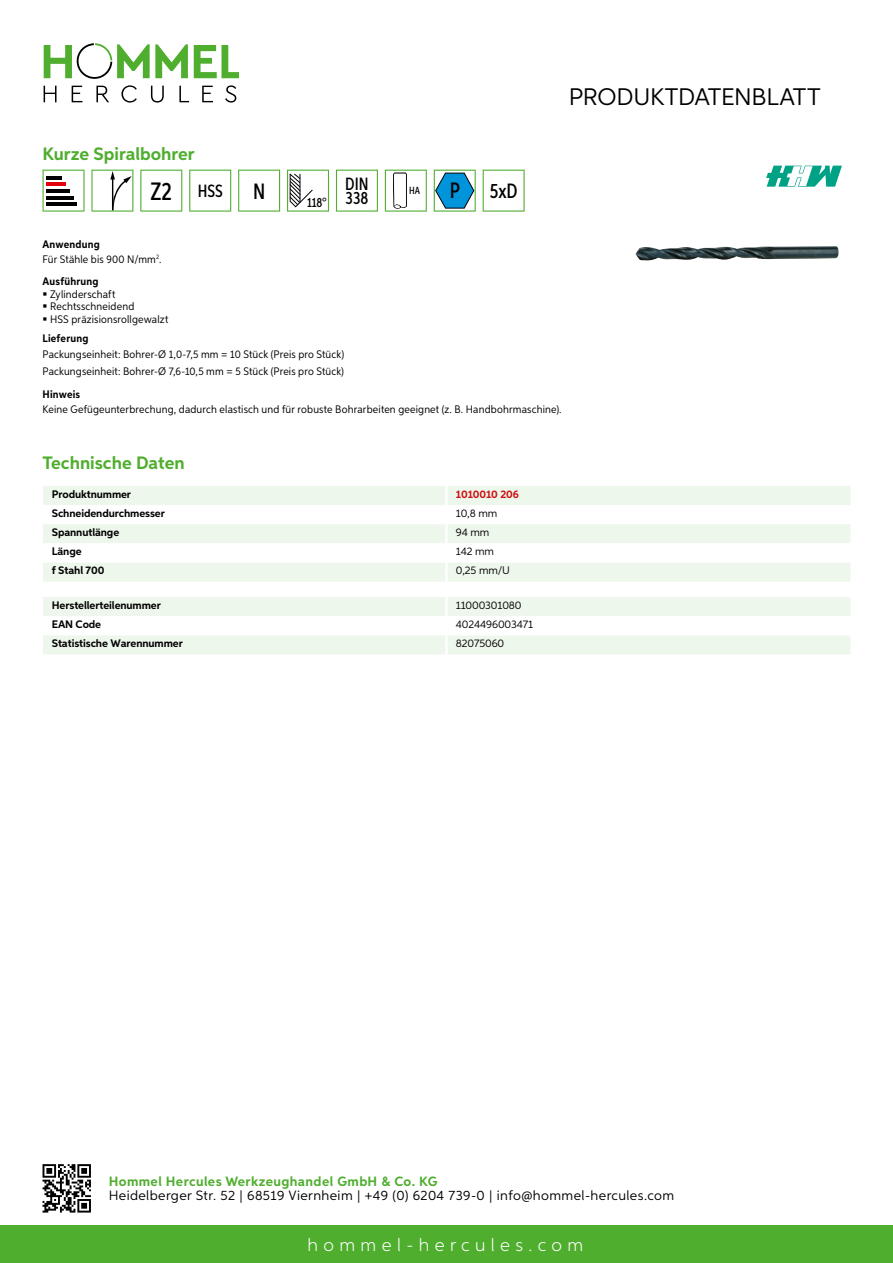
<style>
.page{position:relative;width:893px;height:1263px;background:#fff}
.page>*{position:absolute;margin:0;border:0;box-sizing:border-box;transform-origin:0 0}
.t1{font:24px "Aspira";letter-spacing:-.01em;color:#000}
.t2{font:500 22.2px "Aspira XX Nar";color:#000}
.t3{font:500 20.7px "Aspira XX Nar";color:#000}
.t4{font:700 18px "Aspira";color:#50ae2f}
.t5{font:300 18px "Aspira";letter-spacing:.3em;color:#fff}
.t6{font:500 17.85px/14.9px "Aspira XX Nar";color:#000}
.t7{font:13.5px "Aspira";letter-spacing:.03em;color:#000}
.t8{font:700 13.5px "Aspira";letter-spacing:.03em;color:#50ae2f}
.t9{font:500 13.35px "Aspira XX Nar";color:#000}
.t10{font:10.95px/12.8px "Aspira Nar";letter-spacing:.015em;color:#000}
.t11{font:700 10.95px "Aspira";letter-spacing:-.01em;color:#000}
.t12{font:10.95px "Aspira";letter-spacing:-.01em;color:#000}
.t13{font:700 10.95px "Aspira Nar";letter-spacing:.02em;color:#000}
.t14{font:700 10.95px "Aspira";letter-spacing:-.01em;color:#cd1013}
.t15{font:500 10.35px "Aspira XX Nar";color:#000}
.s1{font-size:25.2px}
.s2{font-weight:700}
</style>
<div class="page">
<div style="left:0;top:1226px;width:893px;height:37px;background:#50ae2f"></div>
<svg style="left:43px;top:1164px;width:48px;height:48px"></svg>
<svg style="left:194px;top:45px;width:45px;height:33px"></svg>
<svg style="left:44px;top:43px;width:144px;height:36px"></svg>
<svg style="left:44px;top:86px;width:13px;height:16px"></svg>
<svg style="left:72px;top:86px;width:10px;height:16px"></svg>
<svg style="left:96px;top:86px;width:13px;height:16px"></svg>
<svg style="left:121px;top:85px;width:16px;height:18px"></svg>
<svg style="left:151px;top:86px;width:13px;height:17px"></svg>
<svg style="left:179px;top:86px;width:10px;height:16px"></svg>
<svg style="left:202px;top:86px;width:11px;height:16px"></svg>
<svg style="left:225px;top:85px;width:11px;height:18px"></svg>
<div style="left:43px;top:486px;width:807px;height:96px;background:#eef7eb"></div>
<svg style="left:43px;top:505px;width:807px;height:57px"></svg>
<hr style="left:445px;top:486px;width:3px;height:19px;background:#fff">
<hr style="left:445px;top:505px;width:3px;height:19px;background:#fff">
<hr style="left:445px;top:524px;width:3px;height:19px;background:#fff">
<hr style="left:445px;top:543px;width:3px;height:19px;background:#fff">
<hr style="left:445px;top:562px;width:3px;height:20px;background:#fff">
<svg style="left:43px;top:597px;width:807px;height:57px"></svg>
<hr style="left:445px;top:635px;width:3px;height:19px;background:#fff">
<svg style="left:43px;top:170px;width:42px;height:42px"></svg>
<hr style="left:46px;top:176px;width:16px;height:3px;background:#000">
<hr style="left:46px;top:183px;width:20px;height:3px;background:#e3000b">
<hr style="left:46px;top:189px;width:23px;height:3px;background:#000">
<hr style="left:46px;top:196px;width:27px;height:3px;background:#000">
<hr style="left:46px;top:203px;width:31px;height:3px;background:#000">
<svg style="left:91px;top:170px;width:42px;height:42px"></svg>
<svg style="left:140px;top:170px;width:42px;height:42px"></svg>
<svg style="left:189px;top:170px;width:42px;height:42px"></svg>
<svg style="left:238px;top:170px;width:42px;height:42px"></svg>
<svg style="left:287px;top:170px;width:42px;height:42px"></svg>
<svg style="left:336px;top:170px;width:42px;height:42px"></svg>
<svg style="left:385px;top:170px;width:42px;height:42px"></svg>
<svg style="left:434px;top:170px;width:42px;height:42px"></svg>
<svg style="left:483px;top:170px;width:42px;height:42px"></svg>
<img style="left:635px;top:246px;width:204px;height:15px">
<svg style="left:766px;top:166px;width:76px;height:21px"></svg>
<h1 class="t1" style="left:569px;top:82px;width:253px">Produktdatenblatt</h1>
<h3 class="t4" style="left:43px;top:142px;width:154px">Kurze Spiralbohrer</h3>
<h3 class="t6" style="left:151px;top:183px;width:74px"><span class="s1">Z2</span> HSS</h3>
<h2 class="t2" style="left:253px;top:178px;width:14px">N</h2>
<p class="t9" style="left:307px;top:195px;width:21px">118°</p>
<h3 class="t6" style="left:345px;top:176px;width:25px">DIN<br>338</h3>
<p class="t15" style="left:409px;top:185px;width:12px">HA</p>
<h2 class="t2" style="left:450px;top:177px;width:12px">P</h2>
<h3 class="t3" style="left:490px;top:178px;width:29px">5xD</h3>
<p class="t10" style="left:43px;top:236px;width:121px;line-height:15.1px"><span class="s2">Anwendung<br></span>Für Stähle bis 900 N/mm<sup>2</sup>.</p>
<p class="t13" style="left:43px;top:274px;width:58px">Ausführung</p>
<p class="t10" style="left:50px;top:287px;width:120px">Zylinderschaft<br>Rechtsschneidend<br>HSS präzisionsrollgewalzt</p>
<p class="t13" style="left:43px;top:332px;width:47px">Lieferung</p>
<p class="t10" style="left:43px;top:345px;width:303px;line-height:17.5px">Packungseinheit: Bohrer-Ø 1,0-7,5 mm = 10 Stück (Preis pro Stück)<br>Packungseinheit: Bohrer-Ø 7,6-10,5 mm = 5 Stück (Preis pro Stück)</p>
<p class="t13" style="left:43px;top:388px;width:39px">Hinweis</p>
<p class="t10" style="left:43px;top:403px;width:521px">Keine Gefügeunterbrechung, dadurch elastisch und für robuste Bohrarbeiten geeignet (z. B. Handbohrmaschine).</p>
<h3 class="t4" style="left:43px;top:452px;width:144px">Technische Daten</h3>
<p class="t11" style="left:52px;top:487px;width:81px">Produktnummer</p>
<p class="t14" style="left:456px;top:487px;width:65px">1010010 206</p>
<p class="t11" style="left:52px;top:506px;width:115px">Schneidendurchmesser</p>
<p class="t12" style="left:456px;top:507px;width:43px">10,8 mm</p>
<p class="t11" style="left:52px;top:526px;width:69px">Spannutlänge</p>
<p class="t12" style="left:456px;top:526px;width:35px">94 mm</p>
<p class="t11" style="left:52px;top:545px;width:31px">Länge</p>
<p class="t12" style="left:456px;top:545px;width:40px">142 mm</p>
<p class="t11" style="left:52px;top:564px;width:54px">f Stahl 700</p>
<p class="t12" style="left:456px;top:564px;width:54px">0,25 mm/U</p>
<p class="t11" style="left:52px;top:598px;width:111px">Herstellerteilenummer</p>
<p class="t12" style="left:456px;top:598px;width:67px">11000301080</p>
<p class="t11" style="left:52px;top:617px;width:51px">EAN Code</p>
<p class="t12" style="left:456px;top:618px;width:79px">4024496003471</p>
<p class="t11" style="left:52px;top:637px;width:132px">Statistische Warennummer</p>
<p class="t12" style="left:456px;top:637px;width:50px">82075060</p>
<p class="t8" style="left:109px;top:1172px;width:330px">Hommel Hercules Werkzeughandel GmbH &amp; Co. KG</p>
<p class="t7" style="left:109px;top:1187px;width:567px">Heidelberger Str. 52 | 68519 Viernheim | +49 (0) 6204 739-0 | info@hommel-hercules.com</p>
<h3 class="t5" style="left:307px;top:1234px;width:277px">hommel-hercules.com</h3>
</div>
